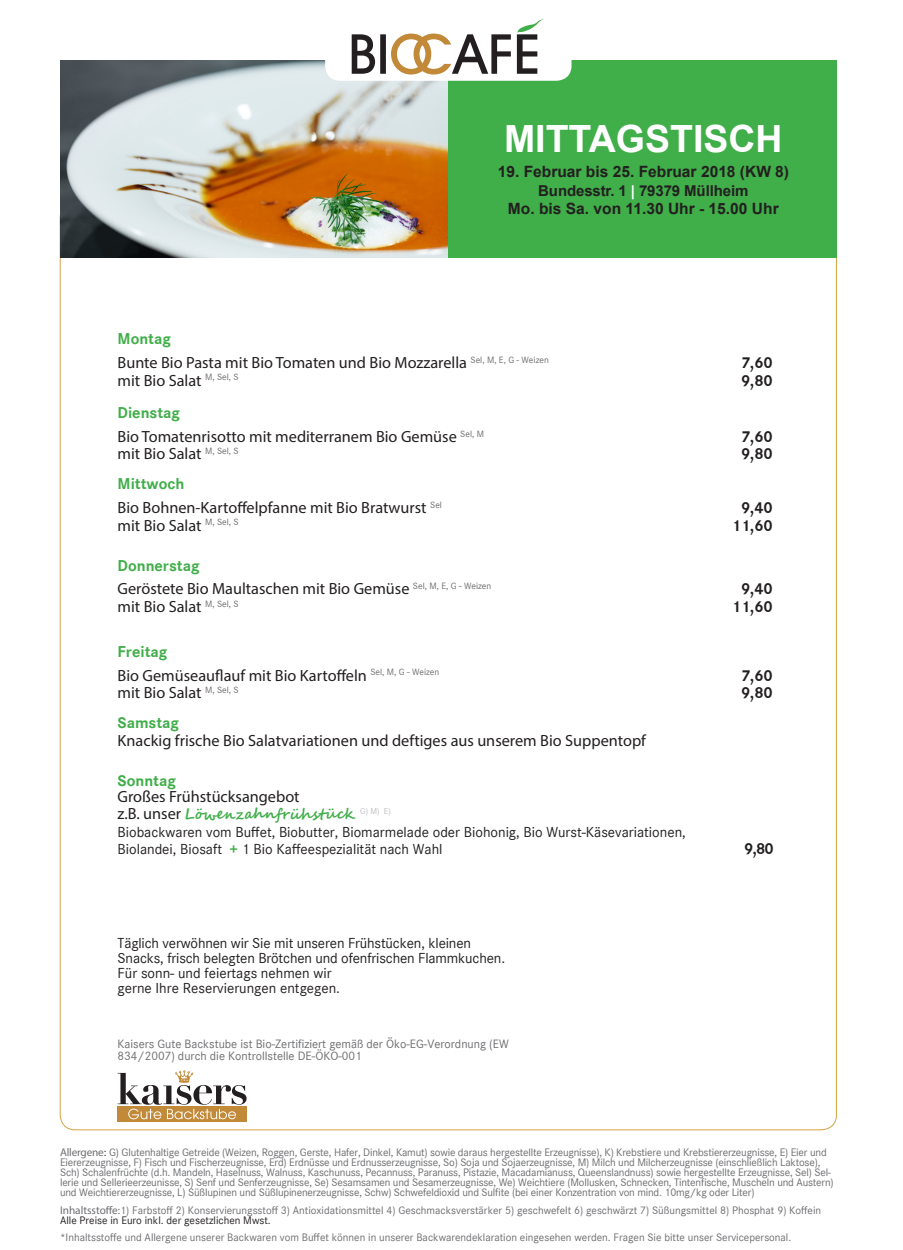
<style>
.page{position:relative;width:903px;height:1250px;background:#fff}
.page>*{position:absolute;margin:0;border:0;box-sizing:border-box;transform-origin:0 0}
.t1{font:700 37.5px "Arial";color:#fff}
.t2{font:16.25px "Myriad Pro";color:#231f20}
.t3{font:700 16.25px "Corporate S";color:#40ae49}
.t4{font:700 16.25px "Corporate S";color:#231f20}
.t5{font:700 15.5px "Arial";color:#231f20}
.t6{font:15px/15px "Corporate S";color:#231f20}
.t7{font:700 15px "Segoe Script";color:#40ae49}
.t8{font:700 15px "Arial";letter-spacing:-.01em;color:#231f20}
.t9{font:12.5px/12.5px "Corporate S";color:#6c6d70}
.t10{font:11.25px/10px "Corporate S";letter-spacing:-.015em;color:#6c6d70}
.s1{color:#fff}
.s2{font-family:"Myriad Pro";font-weight:400;font-size:16.25px;color:#231f20}
.s3{font-weight:700;color:#40ae49}
.s4{font-family:"Myriad Pro"}
.s5{color:#231f20}
</style>
<div class="page">
<img style="left:60px;top:60px;width:388px;height:197px">
<div style="left:448px;top:60px;width:388px;height:197px;background:#40ae49"></div>
<div style="left:325px;top:19px;width:246px;height:62px;background:#fff;border-radius:15px"></div>
<svg style="left:352px;top:19px;width:192px;height:56px"></svg>
<svg style="left:118px;top:1119px;width:128px;height:2px"></svg>
<svg style="left:118px;top:1070px;width:128px;height:49px"></svg>
<p class="t1" style="left:504px;top:112px;width:280px">MITTAGSTISCH</p>
<p class="t5" style="left:497px;top:161px;width:293px">19. Februar bis 25. Februar 2018 (KW 8)</p>
<p class="t8" style="left:538px;top:180px;width:212px">Bundesstr. 1 <span class="s1">|</span> 79379 Müllheim</p>
<p class="t5" style="left:508px;top:198px;width:272px">Mo. bis Sa. von 11.30 Uhr - 15.00 Uhr</p>
<p class="t3" style="left:118px;top:328px;width:55px">Montag</p>
<p class="t2" style="left:118px;top:353px;width:433px">Bunte Bio Pasta mit Bio Tomaten und Bio Mozzarella <sup>Sel,</sup> <sup>M,</sup> <sup>E,</sup> <sup>G</sup> <sup>-</sup> <sup>Weizen</sup></p>
<p class="t4" style="left:741px;top:352px;width:33px">7,60</p>
<p class="t2" style="left:118px;top:370px;width:123px">mit Bio Salat <sup>M,</sup> <sup>Sel,</sup> <sup>S</sup></p>
<p class="t4" style="left:741px;top:369px;width:33px">9,80</p>
<p class="t3" style="left:118px;top:402px;width:64px">Dienstag</p>
<p class="t2" style="left:118px;top:426px;width:368px">Bio Tomatenrisotto mit mediterranem Bio Gemüse <sup>Sel,</sup> <sup>M</sup></p>
<p class="t4" style="left:741px;top:425px;width:33px">7,60</p>
<p class="t2" style="left:118px;top:444px;width:123px">mit Bio Salat <sup>M,</sup> <sup>Sel,</sup> <sup>S</sup></p>
<p class="t4" style="left:741px;top:443px;width:33px">9,80</p>
<p class="t3" style="left:118px;top:473px;width:68px">Mittwoch</p>
<p class="t2" style="left:118px;top:498px;width:326px">Bio Bohnen-Kartoffelpfanne mit Bio Bratwurst <sup>Sel</sup></p>
<p class="t4" style="left:741px;top:497px;width:33px">9,40</p>
<p class="t2" style="left:118px;top:515px;width:123px">mit Bio Salat <sup>M,</sup> <sup>Sel,</sup> <sup>S</sup></p>
<p class="t4" style="left:731px;top:514px;width:43px">11,60</p>
<p class="t3" style="left:118px;top:554px;width:84px">Donnerstag</p>
<p class="t2" style="left:118px;top:579px;width:375px">Geröstete Bio Maultaschen mit Bio Gemüse <sup>Sel,</sup> <sup>M,</sup> <sup>E,</sup> <sup>G</sup> <sup>-</sup> <sup>Weizen</sup></p>
<p class="t4" style="left:741px;top:578px;width:33px">9,40</p>
<p class="t2" style="left:118px;top:596px;width:123px">mit Bio Salat <sup>M,</sup> <sup>Sel,</sup> <sup>S</sup></p>
<p class="t4" style="left:731px;top:595px;width:43px">11,60</p>
<p class="t3" style="left:118px;top:640px;width:51px">Freitag</p>
<p class="t2" style="left:118px;top:665px;width:323px">Bio Gemüseauflauf mit Bio Kartoffeln <sup>Sel,</sup> <sup>M,</sup> <sup>G</sup> <sup>-</sup> <sup>Weizen</sup></p>
<p class="t4" style="left:741px;top:664px;width:33px">7,60</p>
<p class="t2" style="left:118px;top:683px;width:123px">mit Bio Salat <sup>M,</sup> <sup>Sel,</sup> <sup>S</sup></p>
<p class="t4" style="left:741px;top:682px;width:33px">9,80</p>
<p class="t3" style="left:118px;top:712px;width:63px">Samstag</p>
<p class="t2" style="left:118px;top:730px;width:530px">Knackig frische Bio Salatvariationen und deftiges aus unserem Bio Suppentopf</p>
<p class="t3" style="left:118px;top:769px;width:60px">Sonntag</p>
<p class="t2" style="left:118px;top:786px;width:183px">Großes Frühstücksangebot</p>
<p class="t7" style="left:118px;top:802px;width:275px"><span class="s2">z.B. unser</span> Löwenzahnfrühstück <sup>G)</sup> <sup>M)</sup> <sup>E)</sup></p>
<p class="t6" style="left:118px;top:824px;width:569px">Biobackwaren vom Buffet, Biobutter, Biomarmelade oder Biohonig, Bio Wurst-Käsevariationen,</p>
<p class="t6" style="left:118px;top:841px;width:326px">Biolandei, Biosaft <span class="s3">+</span> 1 Bio Kaffeespezialität nach Wahl</p>
<p class="t4" style="left:744px;top:838px;width:31px">9,80</p>
<p class="t6" style="left:118px;top:935px;width:389px">Täglich verwöhnen wir Sie mit unseren Frühstücken, kleinen Snacks, frisch belegten Brötchen und ofenfrischen Flammkuchen.<br>Für sonn- und feiertags nehmen wir<br>gerne Ihre Reservierungen entgegen.</p>
<p class="t9" style="left:118px;top:1037px;width:393px">Kaisers Gute Backstube ist Bio-Zertifiziert gemäß der Öko-EG-Verordnung (EW<br>834/2007) durch die Kontrollstelle DE-ÖKO-001</p>
<p class="t10" style="left:60px;top:1147px;width:775px"><span class="s4">Allergene</span><span class="s5">:</span> G) Glutenhaltige Getreide (Weizen, Roggen, Gerste, Hafer, Dinkel, Kamut) sowie daraus hergestellte Erzeugnisse), K) Krebstiere und Krebstiererzeugnisse, E) Eier und Eiererzeugnisse, F) Fisch und Fischerzeugnisse, Erd) Erdnüsse und Erdnusserzeugnisse, So) Soja und Sojaerzeugnisse, M) Milch und Milcherzeugnisse (einschließlich Laktose), Sch) Schalenfrüchte (d.h. Mandeln, Haselnuss, Walnuss, Kaschunuss, Pecannuss, Paranuss, Pistazie, Macadamianuss, Queenslandnuss) sowie hergestellte Erzeugnisse, Sel) Sel&shy;lerie und Sellerieerzeunisse, S) Senf und Senferzeugnisse, Se) Sesamsamen und Sesamerzeugnisse, We) Weichtiere (Mollusken, Schnecken, Tintenfische, Muscheln und Austern) und Weichtiererzeugnisse, L) Süßlupinen und Süßlupinenerzeugnisse, Schw) Schwefeldioxid und Sulfite (bei einer Konzentration von mind. 10mg/kg oder Liter)</p>
<p class="t10" style="left:60px;top:1204px;width:762px"><span class="s4">Inhaltsstoffe:</span>1) Farbstoff 2) Konservierungsstoff 3) Antioxidationsmittel 4) Geschmacksverstärker 5) geschwefelt 6) geschwärzt 7) Süßungsmittel 8) Phosphat 9) Koffein<br><span class="s5">Alle Preise in Euro inkl. der gesetzlichen Mwst.</span></p>
<p class="t10" style="left:60px;top:1232px;width:732px">*Inhaltsstoffe und Allergene unserer Backwaren vom Buffet können in unserer Backwarendeklaration eingesehen werden. Fragen Sie bitte unser Servicepersonal.</p>
</div>
